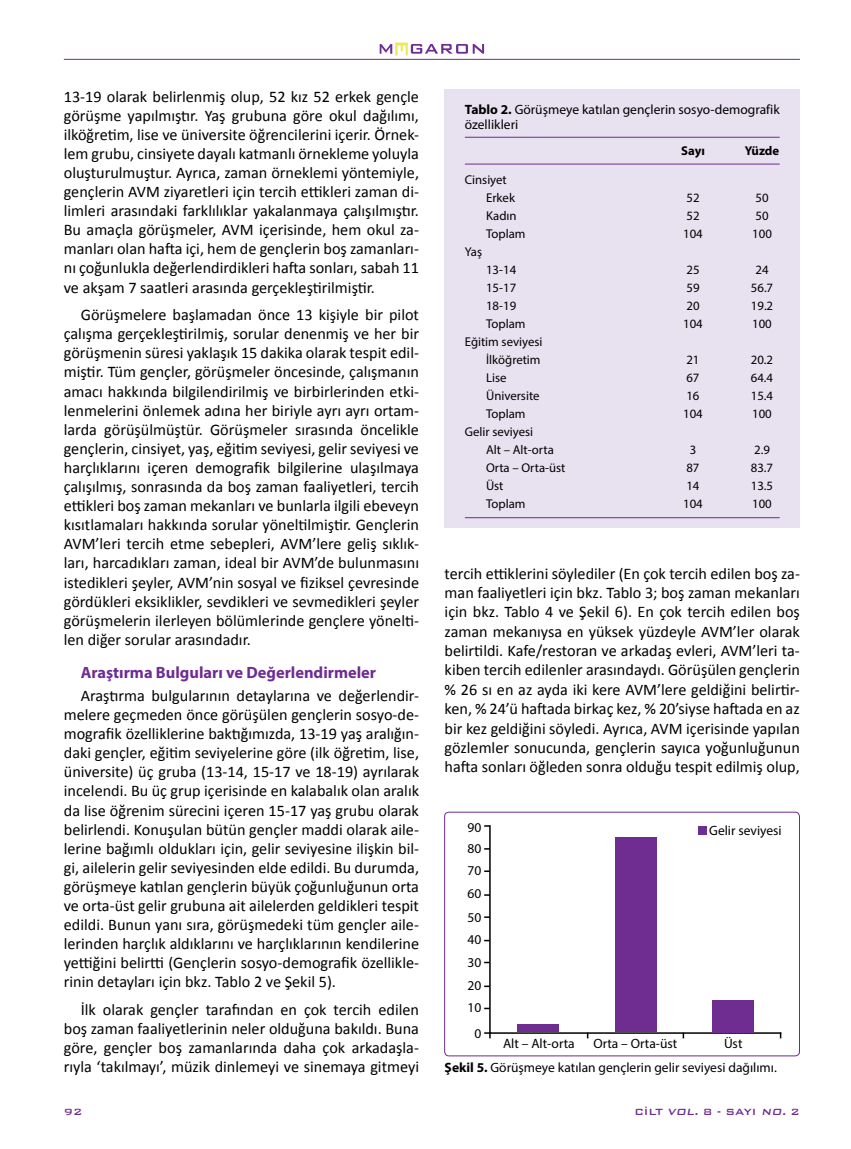
<style>
.page{position:relative;width:851px;height:1149px;background:#fff}
.page>*{position:absolute;margin:0;border:0;box-sizing:border-box;transform-origin:0 0}
.t1{font:700 16.35px "Myriad Pro";color:#6f2c91}
.t2{font:16.2px/19px "Calibri";color:#000;text-align:justify}
.t3{font:13.5px/22.5px "Myriad Pro";color:#000;text-align:justify}
.t4{font:12.75px/18px "Myriad Pro";color:#000}
.t5{font:700 12.75px "Myriad Pro";color:#000}
.t6{font:500 12px "Bank Gothic BT";color:#6f2c91}
.s1{font-weight:700}
.s2{font-style:italic}
</style>
<div class="page">
<svg style="left:379px;top:43px;width:105px;height:13px"></svg>
<hr style="left:64px;top:59px;width:735px;height:1px;background:#6f2c91">
<div style="left:444px;top:89px;width:355px;height:438px;background:#e8e1f0"></div>
<hr style="left:465px;top:137px;width:314px;height:1px;background:#6f2c91">
<hr style="left:465px;top:164px;width:314px;height:1px;background:#6f2c91">
<hr style="left:465px;top:517px;width:314px;height:1px;background:#6f2c91">
<div style="left:444px;top:811px;width:355px;height:244px;border:1px solid #6f2c91;border-radius:4px"></div>
<svg style="left:488px;top:825px;width:294px;height:209px"></svg>
<svg style="left:484px;top:939px;width:6px;height:2px"></svg>
<svg style="left:586px;top:1032px;width:2px;height:6px"></svg>
<svg style="left:682px;top:1032px;width:2px;height:6px"></svg>
<svg style="left:779px;top:1032px;width:2px;height:6px"></svg>
<svg style="left:484px;top:1031px;width:6px;height:7px"></svg>
<div style="left:517px;top:1024px;width:41px;height:7px;background:#6f2c91"></div>
<div style="left:614px;top:837px;width:42px;height:194px;background:#6f2c91"></div>
<div style="left:712px;top:999px;width:41px;height:32px;background:#6f2c91"></div>
<div style="left:698px;top:826px;width:9px;height:8px;background:#6f2c91"></div>
<p class="t2" style="left:64px;top:86px;width:357px">13-19 olarak belirlenmiş olup, 52 kız 52 erkek gençle görüşme yapılmıştır. Yaş grubuna göre okul dağılımı, ilköğretim, lise ve üniversite öğrencilerini içerir. Örnek&shy;lem grubu, cinsiyete dayalı katmanlı örnekleme yoluyla oluşturulmuştur. Ayrıca, zaman örneklemi yöntemiyle, gençlerin AVM ziyaretleri için tercih ettikleri zaman di&shy;limleri arasındaki farklılıklar yakalanmaya çalışılmıştır.<br>Bu amaçla görüşmeler, AVM içerisinde, hem okul za&shy;manları olan hafta içi, hem de gençlerin boş zamanları&shy;nı çoğunlukla değerlendirdikleri hafta sonları, sabah 11 ve akşam 7 saatleri arasında gerçekleştirilmiştir.</p>
<p class="t2" style="left:64px;top:304px;width:357px;text-indent:17px">Görüşmelere başlamadan önce 13 kişiyle bir pilot çalışma gerçekleştirilmiş, sorular denenmiş ve her bir görüşmenin süresi yaklaşık 15 dakika olarak tespit edil&shy;miştir. Tüm gençler, görüşmeler öncesinde, çalışmanın amacı hakkında bilgilendirilmiş ve birbirlerinden etki&shy;lenmelerini önlemek adına her biriyle ayrı ayrı ortam&shy;larda görüşülmüştür. Görüşmeler sırasında öncelikle gençlerin, cinsiyet, yaş, eğitim seviyesi, gelir seviyesi ve harçlıklarını içeren demografik bilgilerine ulaşılmaya çalışılmış, sonrasında da boş zaman faaliyetleri, tercih ettikleri boş zaman mekanları ve bunlarla ilgili ebeveyn kısıtlamaları hakkında sorular yöneltilmiştir. Gençlerin AVM’leri tercih etme sebepleri, AVM’lere geliş sıklık&shy;ları, harcadıkları zaman, ideal bir AVM’de bulunmasını istedikleri şeyler, AVM’nin sosyal ve fiziksel çevresinde gördükleri eksiklikler, sevdikleri ve sevmedikleri şeyler görüşmelerin ilerleyen bölümlerinde gençlere yönelti&shy;len diğer sorular arasındadır.</p>
<p class="t1" style="left:81px;top:661px;width:297px">Araştırma Bulguları ve Değerlendirmeler</p>
<p class="t2" style="left:64px;top:685px;width:357px;text-indent:17px">Araştırma bulgularının detaylarına ve değerlendir&shy;melere geçmeden önce görüşülen gençlerin sosyo-de&shy;mografik özelliklerine baktığımızda, 13-19 yaş aralığın&shy;daki gençler, eğitim seviyelerine göre (ilk öğretim, lise, üniversite) üç gruba (13-14, 15-17 ve 18-19) ayrılarak incelendi. Bu üç grup içerisinde en kalabalık olan aralık da lise öğrenim sürecini içeren 15-17 yaş grubu olarak belirlendi. Konuşulan bütün gençler maddi olarak aile&shy;lerine bağımlı oldukları için, gelir seviyesine ilişkin bil&shy;gi, ailelerin gelir seviyesinden elde edildi. Bu durumda, görüşmeye katılan gençlerin büyük çoğunluğunun orta ve orta-üst gelir grubuna ait ailelerden geldikleri tespit edildi. Bunun yanı sıra, görüşmedeki tüm gençler aile&shy;lerinden harçlık aldıklarını ve harçlıklarının kendilerine yettiğini belirtti (Gençlerin sosyo-demografik özellikle&shy;rinin detayları için bkz. Tablo 2 ve Şekil 5).</p>
<p class="t2" style="left:64px;top:999px;width:357px;text-indent:17px">İlk olarak gençler tarafından en çok tercih edilen boş zaman faaliyetlerinin neler olduğuna bakıldı. Buna göre, gençler boş zamanlarında daha çok arkadaşla&shy;rıyla ‘takılmayı’, müzik dinlemeyi ve sinemaya gitmeyi</p>
<p class="t6" style="left:64px;top:1104px;width:20px">92</p>
<p class="t3" style="left:465px;top:102px;width:316px;line-height:15px"><span class="s1">Tablo 2.</span> Görüşmeye katılan gençlerin sosyo-demografik özellikleri</p>
<p class="t5" style="left:681px;top:142px;width:25px">Sayı</p>
<p class="t5" style="left:744px;top:142px;width:36px">Yüzde</p>
<p class="t4" style="left:486px;top:170px;width:30px;text-indent:-21px">Cinsiyet<br>Erkek</p>
<p class="t4" style="left:686px;top:188px;width:15px">52</p>
<p class="t4" style="left:755px;top:188px;width:15px">50</p>
<p class="t4" style="left:486px;top:206px;width:32px">Kadın</p>
<p class="t4" style="left:686px;top:206px;width:15px">52</p>
<p class="t4" style="left:755px;top:206px;width:15px">50</p>
<p class="t4" style="left:486px;top:224px;width:41px">Toplam</p>
<p class="t4" style="left:683px;top:224px;width:21px">104</p>
<p class="t4" style="left:752px;top:224px;width:21px">100</p>
<p class="t4" style="left:465px;top:242px;width:19px">Yaş</p>
<p class="t4" style="left:486px;top:260px;width:32px">13-14</p>
<p class="t4" style="left:686px;top:260px;width:15px">25</p>
<p class="t4" style="left:755px;top:260px;width:15px">24</p>
<p class="t4" style="left:486px;top:278px;width:32px">15-17</p>
<p class="t4" style="left:686px;top:278px;width:15px">59</p>
<p class="t4" style="left:750px;top:278px;width:24px">56.7</p>
<p class="t4" style="left:486px;top:296px;width:32px">18-19</p>
<p class="t4" style="left:686px;top:296px;width:15px">20</p>
<p class="t4" style="left:750px;top:296px;width:24px">19.2</p>
<p class="t4" style="left:486px;top:314px;width:41px">Toplam</p>
<p class="t4" style="left:683px;top:314px;width:21px">104</p>
<p class="t4" style="left:752px;top:314px;width:21px">100</p>
<p class="t4" style="left:465px;top:332px;width:79px;text-align:right">Eğitim seviyesi<br>İlköğretim</p>
<p class="t4" style="left:686px;top:350px;width:15px">21</p>
<p class="t4" style="left:750px;top:350px;width:24px">20.2</p>
<p class="t4" style="left:486px;top:368px;width:22px">Lise</p>
<p class="t4" style="left:686px;top:368px;width:15px">67</p>
<p class="t4" style="left:750px;top:368px;width:24px">64.4</p>
<p class="t4" style="left:486px;top:386px;width:55px">Üniversite</p>
<p class="t4" style="left:686px;top:386px;width:15px">16</p>
<p class="t4" style="left:750px;top:386px;width:24px">15.4</p>
<p class="t4" style="left:486px;top:404px;width:41px">Toplam</p>
<p class="t4" style="left:683px;top:404px;width:21px">104</p>
<p class="t4" style="left:752px;top:404px;width:21px">100</p>
<p class="t4" style="left:486px;top:422px;width:69px;text-indent:-21px">Gelir seviyesi<br>Alt – Alt-orta</p>
<p class="t4" style="left:689px;top:440px;width:8px">3</p>
<p class="t4" style="left:754px;top:440px;width:17px">2.9</p>
<p class="t4" style="left:486px;top:458px;width:81px">Orta – Orta-üst</p>
<p class="t4" style="left:686px;top:458px;width:15px">87</p>
<p class="t4" style="left:750px;top:458px;width:24px">83.7</p>
<p class="t4" style="left:486px;top:476px;width:19px">Üst</p>
<p class="t4" style="left:686px;top:476px;width:15px">14</p>
<p class="t4" style="left:750px;top:476px;width:24px">13.5</p>
<p class="t4" style="left:486px;top:494px;width:41px">Toplam</p>
<p class="t4" style="left:683px;top:494px;width:21px">104</p>
<p class="t4" style="left:752px;top:494px;width:21px">100</p>
<p class="t2" style="left:444px;top:562px;width:357px">tercih ettiklerini söylediler (En çok tercih edilen boş za&shy;man faaliyetleri için bkz. Tablo 3; boş zaman mekanları için bkz. Tablo 4 ve Şekil 6). En çok tercih edilen boş zaman mekanıysa en yüksek yüzdeyle AVM’ler olarak belirtildi. Kafe/restoran ve arkadaş evleri, AVM’leri ta&shy;kiben tercih edilenler arasındaydı. Görüşülen gençlerin % 26 sı en az ayda iki kere AVM’lere geldiğini belirtir&shy;ken, % 24’ü haftada birkaç kez, % 20’siyse haftada en az bir kez geldiğini söyledi. Ayrıca, AVM içerisinde yapılan gözlemler sonucunda, gençlerin sayıca yoğunluğunun hafta sonları öğleden sonra olduğu tespit edilmiş olup,</p>
<p class="t3" style="left:467px;top:815px;width:15px">90<br>80<br>70<br>60<br>50</p>
<p class="t3" style="left:467px;top:927px;width:15px">40<br>30<br>20<br>10</p>
<p class="t3" style="left:474px;top:1021px;width:8px">0</p>
<p class="t3" style="left:709px;top:819px;width:74px">Gelir seviyesi</p>
<p class="t3" style="left:503px;top:1031px;width:73px">Alt – Alt-orta</p>
<p class="t3" style="left:593px;top:1031px;width:85px">Orta – Orta-üst</p>
<p class="t3" style="left:723px;top:1031px;width:20px">Üst</p>
<p class="t3" style="left:444px;top:1055px;width:333px"><span class="s1">Şekil 5.</span> Görüşmeye katılan gençlerin gelir seviyesi dağılımı.</p>
<p class="t6" style="left:634px;top:1104px;width:167px">CİLT <span class="s2">VOL.</span> 8 - SAYI <span class="s2">NO.</span> 2</p>
</div>
